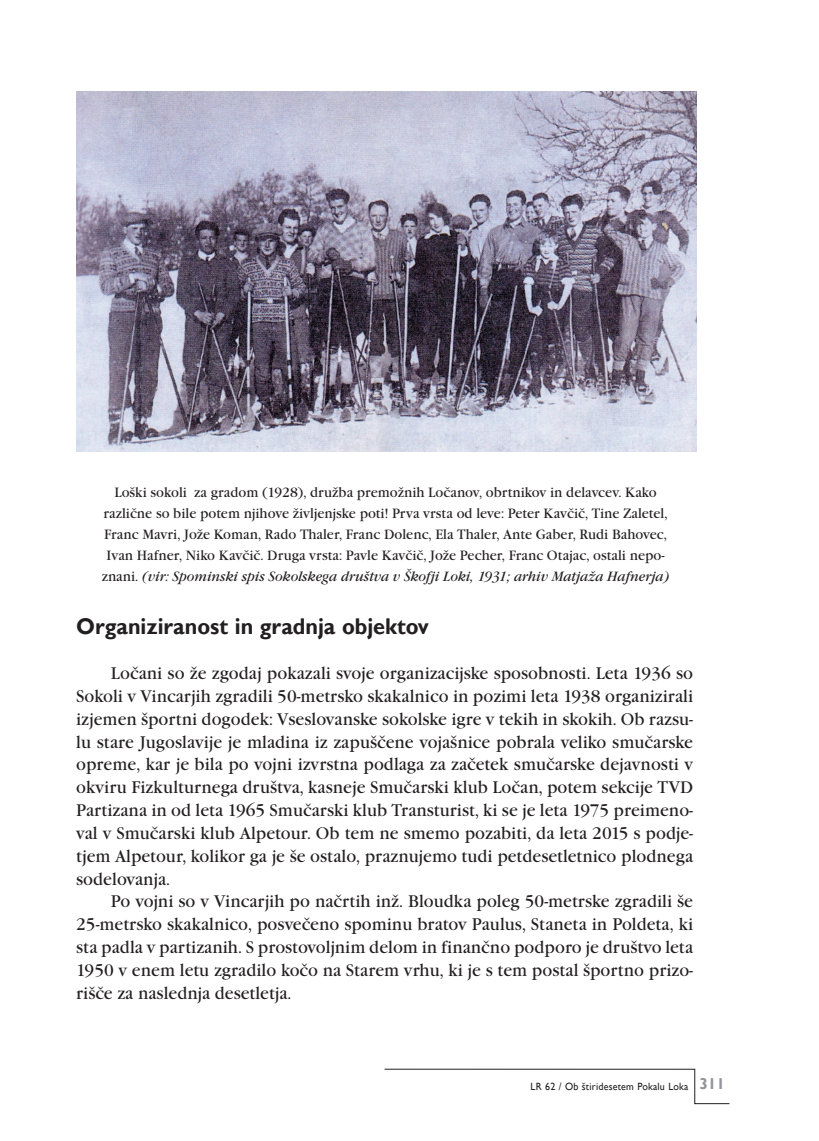
<style>
.page{position:relative;width:819px;height:1141px;background:#fff}
.page>*{position:absolute;margin:0;border:0;box-sizing:border-box;transform-origin:0 0}
.Podnaslov_BOLD_13_R{font:700 22.75px "Gill Sans";color:#231f20;scale:.95 1}
.Body__7_first_line{font:17.5px/22.8px "Garamond Itc TEE";color:#231f20;text-align:justify;scale:.95 1}
.Tekst_k_sliki_levo{font:14px/21px "Garamond Itc TEE";color:#231f20;text-align:center;scale:.95 1}
.t1{font:10.5px "Gill Sans";letter-spacing:.02em;color:#231f20;scale:.95 1}
.s1{font-style:italic}
.s2{font-weight:700;font-size:15.75px;color:#939598}
</style>
<div class="page">
<svg style="left:384px;top:1069px;width:346px;height:35px"></svg>
<img style="left:77px;top:92px;width:619px;height:359px">
<p class="Tekst_k_sliki_levo" style="left:102px;top:482px;width:599px">Loški sokoli za gradom (1928), družba premožnih Ločanov, obrtnikov in delavcev. Kako različne so bile potem njihove življenjske poti! Prva vrsta od leve: Peter Kavčič, Tine Zaletel, Franc Mavri, Jože Koman, Rado Thaler, Franc Dolenc, Ela Thaler, Ante Gaber, Rudi Bahovec, Ivan Hafner, Niko Kavčič. Druga vrsta: Pavle Kavčič, Jože Pecher, Franc Otajac, ostali nepo&shy;znani. <span class="s1">(vir: Spominski spis Sokolskega društva v Škofji Loki, 1931; arhiv Matjaža Hafnerja)</span></p>
<p class="Podnaslov_BOLD_13_R" style="left:76px;top:612px;width:373px">Organiziranost in gradnja objektov</p>
<p class="Body__7_first_line" style="left:76px;top:662px;width:651px;text-indent:35px">Ločani so že zgodaj pokazali svoje organizacijske sposobnosti. Leta 1936 so Sokoli v Vincarjih zgradili 50-metrsko skakalnico in pozimi leta 1938 organizirali izjemen športni dogodek: Vseslovanske sokolske igre v tekih in skokih. Ob razsu&shy;lu stare Jugoslavije je mladina iz zapuščene vojašnice pobrala veliko smučarske opreme, kar je bila po vojni izvrstna podlaga za začetek smučarske dejavnosti v okviru Fizkulturnega društva, kasneje Smučarski klub Ločan, potem sekcije TVD Partizana in od leta 1965 Smučarski klub Transturist, ki se je leta 1975 preimeno&shy;val v Smučarski klub Alpetour. Ob tem ne smemo pozabiti, da leta 2015 s podje&shy;tjem Alpetour, kolikor ga je še ostalo, praznujemo tudi petdesetletnico plodnega sodelovanja.</p>
<p class="Body__7_first_line" style="left:76px;top:890px;width:651px;text-indent:35px">Po vojni so v Vincarjih po načrtih inž. Bloudka poleg 50-metrske zgradili še 25-metrsko skakalnico, posvečeno spominu bratov Paulus, Staneta in Poldeta, ki sta padla v partizanih. S prostovoljnim delom in finančno podporo je društvo leta 1950 v enem letu zgradilo kočo na Starem vrhu, ki je s tem postal športno prizo&shy;rišče za naslednja desetletja.</p>
<p class="t1" style="left:530px;top:1080px;width:206px">LR 62 / Ob štiridesetem Pokalu Loka <span class="s2">311</span></p>
</div>
